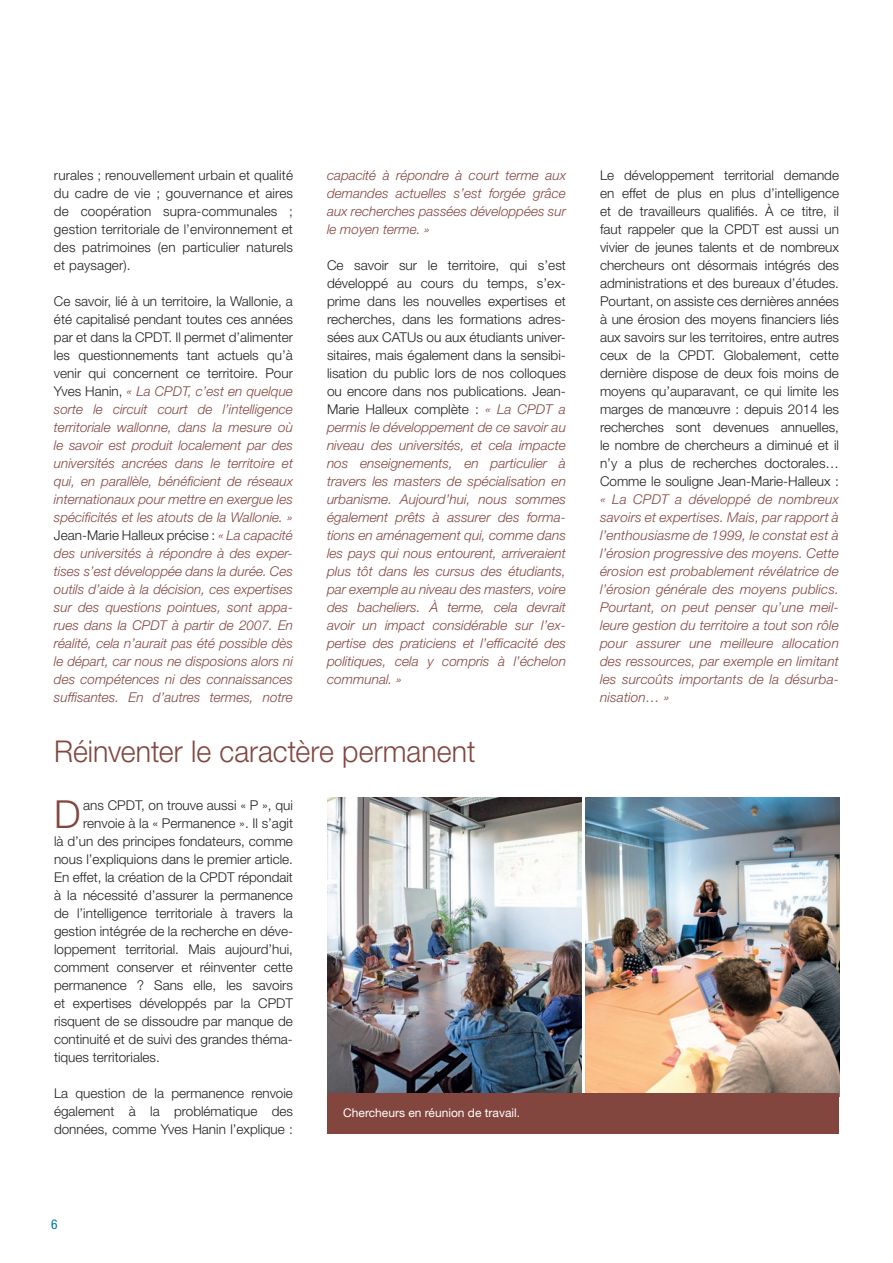
<style>
.page{position:relative;width:893px;height:1263px;background:#fff}
.page>*{position:absolute;margin:0;border:0;box-sizing:border-box;transform-origin:0 0}
.t1{font:300 38.7px "Helvetica Neue LT Std";color:#83463f}
.t2{font:300 30px "Helvetica Neue LT Std";color:#83463f;scale:.95 1}
.t3{font:italic 300 13.5px/18px "Helvetica Neue LT Std";color:#83463f;text-align:justify}
.t4{font:300 13.5px/18px "Helvetica Neue LT Std";color:#231f20;text-align:justify}
.t5{font:condensed 13.5px "Helvetica Neue LT Std";color:#0078ae}
.t6{font:12px "Helvetica Neue LT Std";color:#fff}
.s1{font-style:normal;color:#231f20}
</style>
<div class="page">
<img style="left:327px;top:797px;width:254px;height:296px">
<img style="left:585px;top:797px;width:254px;height:296px">
<div style="left:327px;top:1093px;width:512px;height:41px;background:#83463f"></div>
<p class="t4" style="left:54px;top:166px;width:240px">rurales ; renouvellement urbain et qualité du cadre de vie ; gouvernance et aires de coopération supra-communales ; gestion territoriale de l’environnement et des patrimoines (en particulier naturels et paysager).</p>
<p class="t3" style="left:54px;top:292px;width:240px"><span class="s1">Ce savoir, lié à un territoire, la Wallonie, a été capitalisé pendant toutes ces années par et dans la CPDT. Il permet d’alimenter les questionnements tant actuels qu’à venir qui concernent ce territoire. Pour Yves Hanin,</span> « La CPDT, c’est en quelque sorte le circuit court de l’intelligence territoriale wallonne, dans la mesure où le savoir est produit localement par des universités ancrées dans le territoire et qui, en parallèle, bénéficient de réseaux internationaux pour mettre en exergue les spécificités et les atouts de la Wallonie. » <span class="s1">Jean-Marie Halleux précise :</span> « La capacité des universités à répondre à des exper&shy;tises s’est développée dans la durée. Ces outils d’aide à la décision, ces expertises sur des questions pointues, sont appa&shy;rues dans la CPDT à partir de 2007. En réalité, cela n’aurait pas été possible dès le départ, car nous ne disposions alors ni des compétences ni des connaissances suffisantes. En d’autres termes, notre</p>
<p class="t3" style="left:327px;top:166px;width:240px">capacité à répondre à court terme aux demandes actuelles s’est forgée grâce aux recherches passées développées sur le moyen terme. »</p>
<p class="t3" style="left:327px;top:256px;width:240px"><span class="s1">Ce savoir sur le territoire, qui s’est développé au cours du temps, s’ex&shy;prime dans les nouvelles expertises et recherches, dans les formations adres&shy;sées aux CATUs ou aux étudiants univer&shy;sitaires, mais également dans la sensibi&shy;lisation du public lors de nos colloques ou encore dans nos publications. Jean-Marie Halleux complète :</span> « La CPDT a permis le développement de ce savoir au niveau des universités, et cela impacte nos enseignements, en particulier à travers les masters de spécialisation en urbanisme. Aujourd’hui, nous sommes également prêts à assurer des forma&shy;tions en aménagement qui, comme dans les pays qui nous entourent, arriveraient plus tôt dans les cursus des étudiants, par exemple au niveau des masters, voire des bacheliers. À terme, cela devrait avoir un impact considérable sur l’ex&shy;pertise des praticiens et l’efficacité des politiques, cela y compris à l’échelon communal. »</p>
<h2 class="t2" style="left:54px;top:733px;width:445px">Réinventer le caractère permanent</h2>
<h1 class="t1" style="left:54px;top:791px;width:28px">D</h1>
<p class="t4" style="left:83px;top:796px;width:211px">ans CPDT, on trouve aussi « P », qui</p>
<p class="t4" style="left:83px;top:814px;width:211px">renvoie à la « Permanence ». Il s’agit</p>
<p class="t4" style="left:54px;top:832px;width:240px">là d’un des principes fondateurs, comme</p>
<p class="t4" style="left:54px;top:850px;width:240px">nous l’expliquions dans le premier article.</p>
<p class="t4" style="left:54px;top:868px;width:240px">En effet, la création de la CPDT répondait</p>
<p class="t4" style="left:54px;top:886px;width:240px">à la nécessité d’assurer la permanence</p>
<p class="t4" style="left:54px;top:904px;width:240px">de l’intelligence territoriale à travers la</p>
<p class="t4" style="left:54px;top:922px;width:240px">gestion intégrée de la recherche en déve-</p>
<p class="t4" style="left:54px;top:940px;width:240px">loppement territorial. Mais aujourd’hui,</p>
<p class="t4" style="left:54px;top:958px;width:240px">comment conserver et réinventer cette</p>
<p class="t4" style="left:54px;top:976px;width:240px">permanence ? Sans elle, les savoirs</p>
<p class="t4" style="left:54px;top:994px;width:240px">et expertises développés par la CPDT</p>
<p class="t4" style="left:54px;top:1012px;width:240px">risquent de se dissoudre par manque de</p>
<p class="t4" style="left:54px;top:1030px;width:240px">continuité et de suivi des grandes théma-</p>
<p class="t4" style="left:54px;top:1048px;width:107px">tiques territoriales.</p>
<p class="t4" style="left:54px;top:1084px;width:240px">La question de la permanence renvoie également à la problématique des données, comme Yves Hanin l’explique :</p>
<p class="t6" style="left:343px;top:1105px;width:178px">Chercheurs en réunion de travail.</p>
<p class="t4" style="left:600px;top:166px;width:240px">Le développement territorial demande en effet de plus en plus d’intelligence et de travailleurs qualifiés. À ce titre, il faut rappeler que la CPDT est aussi un vivier de jeunes talents et de nombreux chercheurs ont désormais intégrés des administrations et des bureaux d’études.<br>Pourtant, on assiste ces dernières années à une érosion des moyens financiers liés aux savoirs sur les territoires, entre autres ceux de la CPDT. Globalement, cette dernière dispose de deux fois moins de moyens qu’auparavant, ce qui limite les marges de manœuvre : depuis 2014 les recherches sont devenues annuelles, le nombre de chercheurs a diminué et il n’y a plus de recherches doctorales… Comme le souligne Jean-Marie-Halleux :</p>
<p class="t3" style="left:600px;top:490px;width:240px">« La CPDT a développé de nombreux savoirs et expertises. Mais, par rapport à l’enthousiasme de 1999, le constat est à l’érosion progressive des moyens. Cette érosion est probablement révélatrice de l’érosion générale des moyens publics.<br>Pourtant, on peut penser qu’une meil&shy;leure gestion du territoire a tout son rôle pour assurer une meilleure allocation des ressources, par exemple en limitant les surcoûts importants de la désurba&shy;nisation… »</p>
<p class="t5" style="left:51px;top:1217px;width:8px">6</p>
</div>
